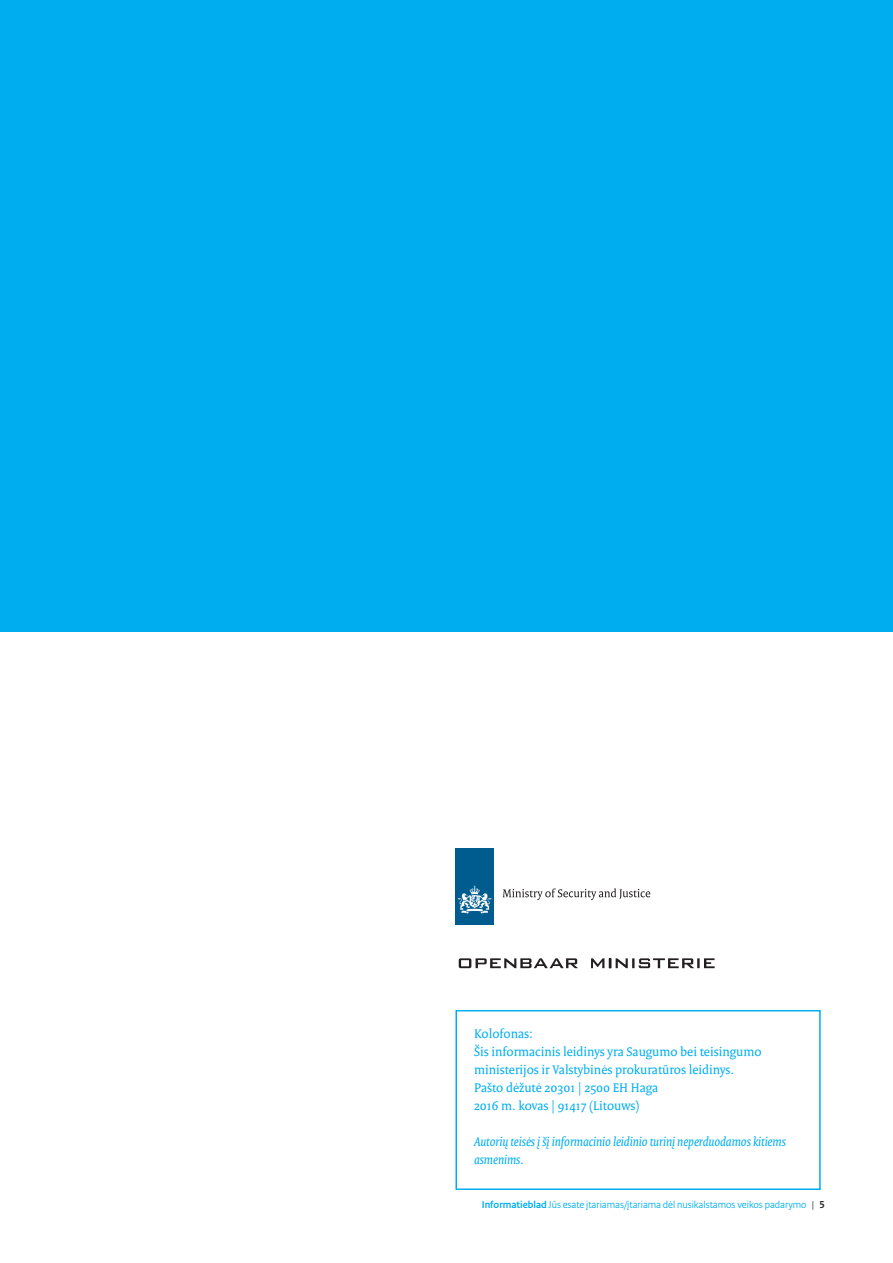
<style>
.page{position:relative;width:893px;height:1263px;background:#fff}
.page>*{position:absolute;margin:0;border:0;box-sizing:border-box;transform-origin:0 0}
.t1{font:13.5px/18px "Rijksoverheid Serif";color:#00aeef}
.t2{font:italic 13.5px/18px "Rijksoverheid Serif";color:#00aeef}
.t3{font:10.5px "Rijksoverheid Sans Heading";color:#00aeef}
.s1{font-weight:700}
.s2{color:#231f20}
.s3{font-weight:700;color:#231f20}
</style>
<div class="page">
<div style="left:0;top:0;width:893px;height:631px;background:#00aeef"></div>
<div style="left:455px;top:1010px;width:366px;height:180px;border:2px solid #00aeef"></div>
<svg style="left:459px;top:958px;width:119px;height:10px"></svg>
<svg style="left:591px;top:958px;width:124px;height:10px"></svg>
<div style="left:455px;top:848px;width:39px;height:76px;background:#005b8f"></div>
<svg style="left:458px;top:885px;width:33px;height:29px"></svg>
<svg style="left:503px;top:888px;width:147px;height:12px"></svg>
<p class="t1" style="left:474px;top:1025px;width:289px">Kolofonas:<br>Šis informacinis leidinys yra Saugumo bei teisingumo ministerijos ir Valstybinės prokuratūros leidinys.<br>Pašto dėžutė 20301 | 2500 EH Haga<br>2016 m. kovas | 91417 (Litouws)</p>
<p class="t2" style="left:474px;top:1133px;width:313px">Autorių teisės į šį informacinio leidinio turinį neperduodamos kitiems asmenims.</p>
<p class="t3" style="left:482px;top:1198px;width:345px"><span class="s1">Informatieblad</span> Jūs esate įtariamas/įtariama dėl nusikalstamos veikos padarymo <span class="s2">|</span> <span class="s3">5</span></p>
</div>
